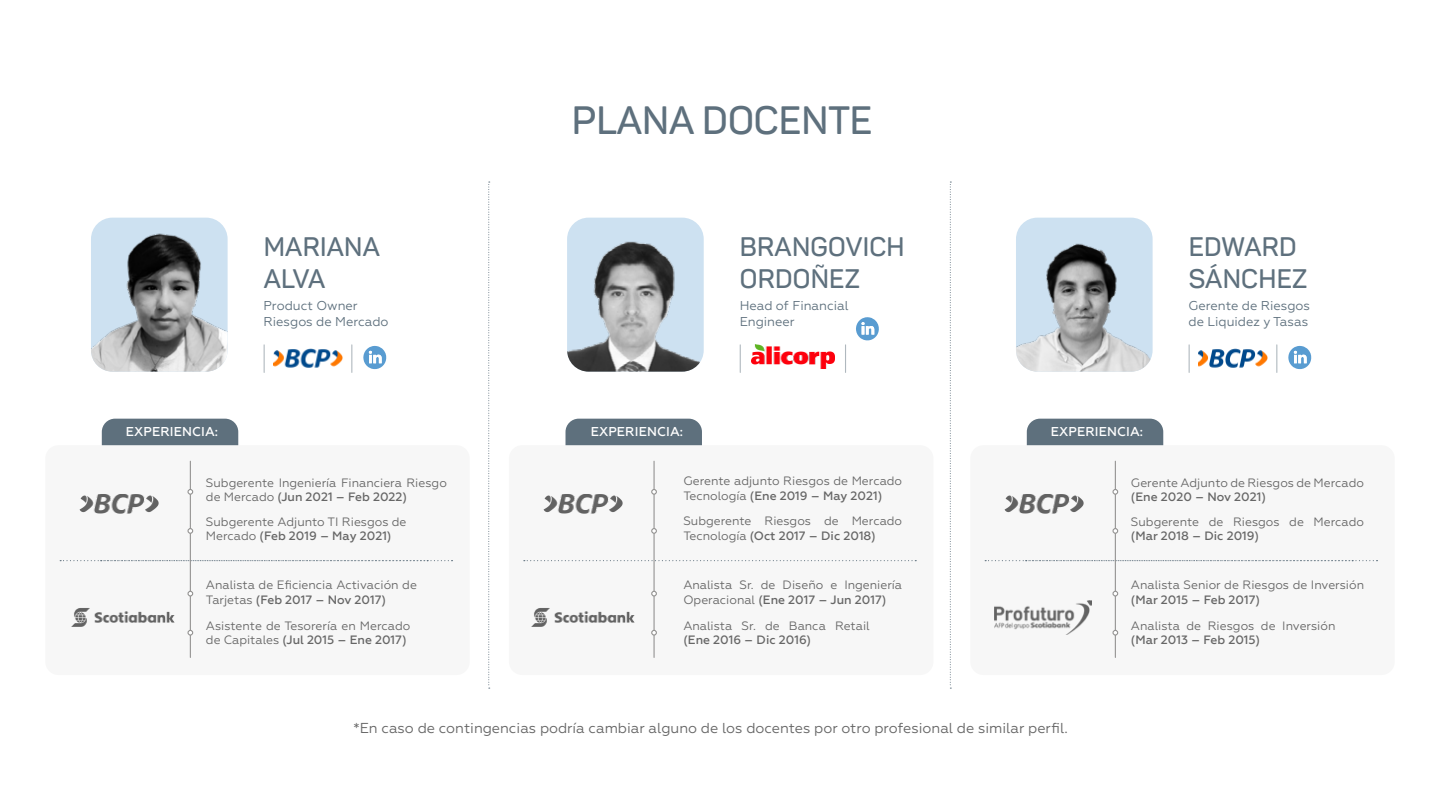
<style>
.page{position:relative;width:1440px;height:810px;background:#fff}
.page>*{position:absolute;margin:0;border:0;box-sizing:border-box;transform-origin:0 0}
.t1{font:600 39px "Panton";color:#5e707d}
.t2{font:600 26.4px/31.8px "Panton";letter-spacing:.01em;color:#5e707d}
.t3{font:14.4px "Geometria";color:#666}
.t4{font:12.9px/15.5px "Geometria";color:#5e707d}
.t5{font:500 12.9px "Geometria";letter-spacing:.01em;color:#fff}
.t6{font:12.15px/14.5px "Geometria";color:#666}
.t7{font:500 12.15px "Geometria";color:#666}
.s1{font-weight:500}
</style>
<div class="page">
<div style="left:566px;top:419px;width:136px;height:45px;background:#5e707d;border-radius:13px"></div>
<div style="left:509px;top:445px;width:424px;height:230px;background:#f7f7f7;border-radius:13px"></div>
<svg style="left:363px;top:346px;width:24px;height:23px"></svg>
<svg style="left:1288px;top:346px;width:24px;height:23px"></svg>
<svg style="left:856px;top:317px;width:23px;height:24px"></svg>
<img style="left:91px;top:218px;width:137px;height:154px">
<div style="left:1016px;top:218px;width:137px;height:154px;background:#cde1f1;border-radius:21px"></div>
<img style="left:1016px;top:234px;width:137px;height:138px">
<div style="left:567px;top:218px;width:137px;height:154px;background:#cde1f1;border-radius:21px"></div>
<img style="left:567px;top:234px;width:137px;height:138px">
<svg style="left:524px;top:560px;width:392px;height:1px"></svg>
<svg style="left:488px;top:182px;width:2px;height:507px"></svg>
<svg style="left:950px;top:182px;width:1px;height:507px"></svg>
<img style="left:274px;top:348px;width:69px;height:20px">
<img style="left:1199px;top:348px;width:69px;height:20px">
<img style="left:543px;top:494px;width:79px;height:20px">
<svg style="left:264px;top:345px;width:1px;height:27px"></svg>
<svg style="left:1189px;top:345px;width:1px;height:27px"></svg>
<svg style="left:740px;top:345px;width:1px;height:27px"></svg>
<svg style="left:351px;top:345px;width:1px;height:27px"></svg>
<svg style="left:1276px;top:345px;width:1px;height:27px"></svg>
<svg style="left:845px;top:345px;width:1px;height:27px"></svg>
<img style="left:751px;top:344px;width:84px;height:24px">
<img style="left:531px;top:608px;width:104px;height:19px">
<hr style="left:654px;top:461px;width:1px;height:196px;background:#939291">
<svg style="left:651px;top:489px;width:6px;height:6px"></svg>
<svg style="left:651px;top:591px;width:6px;height:5px"></svg>
<svg style="left:651px;top:528px;width:6px;height:6px"></svg>
<svg style="left:651px;top:630px;width:6px;height:6px"></svg>
<div style="left:102px;top:419px;width:136px;height:45px;background:#5e707d;border-radius:13px"></div>
<div style="left:1027px;top:419px;width:136px;height:45px;background:#5e707d;border-radius:13px"></div>
<div style="left:45px;top:445px;width:425px;height:230px;background:#f7f7f7;border-radius:13px"></div>
<div style="left:970px;top:445px;width:425px;height:230px;background:#f7f7f7;border-radius:13px"></div>
<svg style="left:60px;top:560px;width:393px;height:1px"></svg>
<svg style="left:985px;top:560px;width:393px;height:1px"></svg>
<img style="left:995px;top:601px;width:97px;height:34px">
<img style="left:79px;top:494px;width:80px;height:20px">
<img style="left:1004px;top:494px;width:80px;height:20px">
<hr style="left:190px;top:461px;width:1px;height:196px;background:#939291">
<hr style="left:1115px;top:461px;width:1px;height:196px;background:#939291">
<svg style="left:187px;top:489px;width:6px;height:6px"></svg>
<svg style="left:1112px;top:489px;width:6px;height:6px"></svg>
<svg style="left:187px;top:591px;width:6px;height:5px"></svg>
<svg style="left:1112px;top:591px;width:6px;height:5px"></svg>
<svg style="left:187px;top:528px;width:6px;height:6px"></svg>
<svg style="left:1112px;top:528px;width:6px;height:6px"></svg>
<svg style="left:187px;top:630px;width:6px;height:6px"></svg>
<svg style="left:1112px;top:630px;width:6px;height:6px"></svg>
<img style="left:71px;top:608px;width:104px;height:19px">
<h1 class="t1" style="left:572px;top:96px;width:302px">PLANA DOCENTE</h1>
<h2 class="t2" style="left:740px;top:231px;width:166px">BRANGOVICH<br>ORDOÑEZ</h2>
<h2 class="t2" style="left:264px;top:231px;width:118px">MARIANA<br>ALVA</h2>
<h2 class="t2" style="left:1189px;top:231px;width:120px">EDWARD<br>SÁNCHEZ</h2>
<p class="t4" style="left:264px;top:298px;width:126px">Product Owner<br>Riesgos de Mercado</p>
<p class="t4" style="left:1189px;top:298px;width:123px">Gerente de Riesgos de Liquidez y Tasas</p>
<p class="t4" style="left:740px;top:298px;width:110px">Head of Financial<br>Engineer</p>
<p class="t5" style="left:126px;top:424px;width:94px">EXPERIENCIA:</p>
<p class="t5" style="left:1051px;top:424px;width:94px">EXPERIENCIA:</p>
<p class="t5" style="left:591px;top:424px;width:94px">EXPERIENCIA:</p>
<p class="t6" style="left:683px;top:474px;width:220px">Gerente adjunto Riesgos de Mercado<br>Tecnología <span class="s1">(Ene 2019 – May 2021)</span></p>
<p class="t6" style="left:683px;top:514px;width:220px">Subgerente Riesgos de Mercado<br>Tecnología <span class="s1">(Oct 2017 – Dic 2018)</span></p>
<p class="t6" style="left:683px;top:578px;width:220px">Analista Sr. de Diseño e Ingeniería<br>Operacional <span class="s1">(Ene 2017 – Jun 2017)</span></p>
<p class="t6" style="left:206px;top:475px;width:242px">Subgerente Ingeniería Financiera Riesgo de Mercado <span class="s1">(Jun 2021 – Feb 2022)</span></p>
<p class="t6" style="left:206px;top:514px;width:202px">Subgerente Adjunto TI Riesgos de<br>Mercado <span class="s1">(Feb 2019 – May 2021)</span></p>
<p class="t6" style="left:1131px;top:475px;width:235px">Gerente Adjunto de Riesgos de Mercado</p>
<p class="t7" style="left:1131px;top:490px;width:136px">(Ene 2020 – Nov 2021)</p>
<p class="t6" style="left:1131px;top:514px;width:235px">Subgerente de Riesgos de Mercado</p>
<p class="t7" style="left:1131px;top:529px;width:129px">(Mar 2018 – Dic 2019)</p>
<p class="t6" style="left:206px;top:578px;width:213px">Analista de Eficiencia Activación de<br>Tarjetas <span class="s1">(Feb 2017 – Nov 2017)</span></p>
<p class="t6" style="left:1131px;top:578px;width:235px">Analista Senior de Riesgos de Inversión</p>
<p class="t7" style="left:1131px;top:593px;width:131px">(Mar 2015 – Feb 2017)</p>
<p class="t6" style="left:683px;top:618px;width:188px">Analista Sr. de Banca Retail</p>
<p class="t7" style="left:683px;top:633px;width:129px">(Ene 2016 – Dic 2016)</p>
<p class="t6" style="left:206px;top:618px;width:206px">Asistente de Tesorería en Mercado de Capitales <span class="s1">(Jul 2015 – Ene 2017)</span></p>
<p class="t6" style="left:1131px;top:618px;width:206px">Analista de Riesgos de Inversión</p>
<p class="t7" style="left:1131px;top:633px;width:131px">(Mar 2013 – Feb 2015)</p>
<p class="t3" style="left:354px;top:720px;width:716px">*En caso de contingencias podría cambiar alguno de los docentes por otro profesional de similar perfil.</p>
</div>
